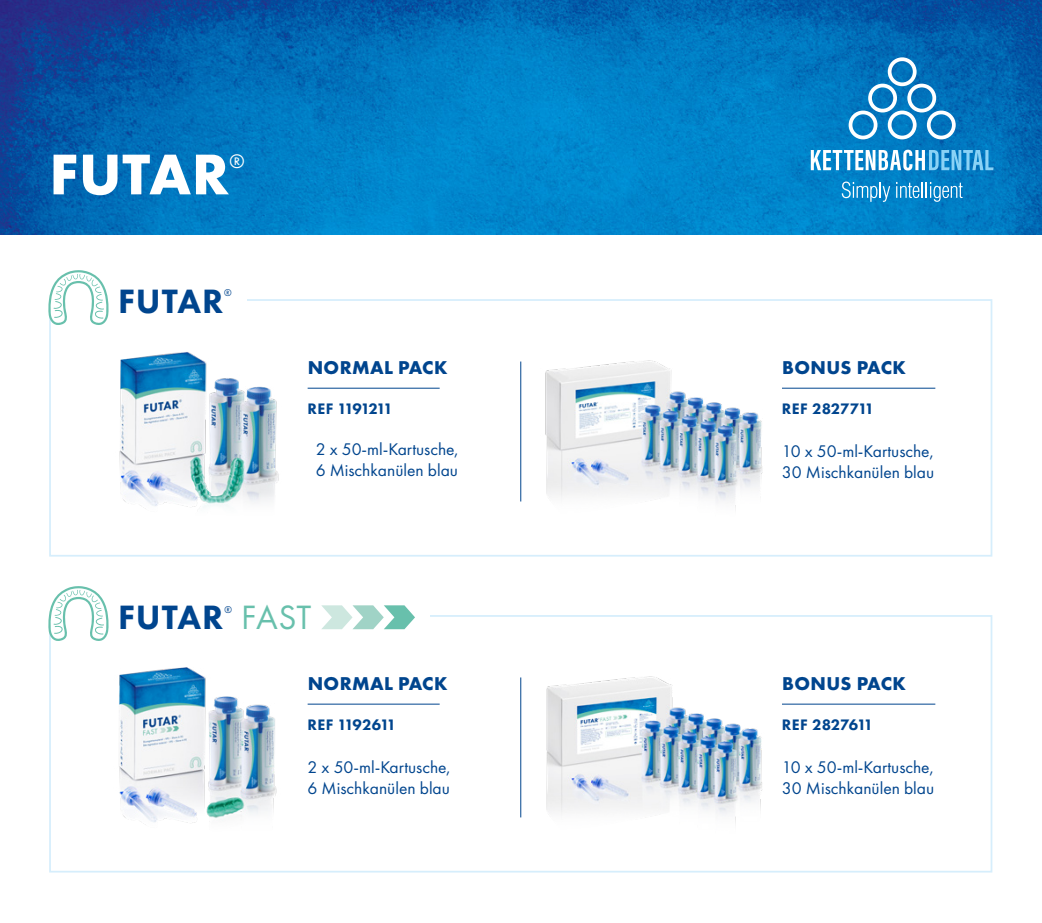
<style>
.page{position:relative;width:1042px;height:923px;background:#fff}
.page>*{position:absolute;margin:0;border:0;box-sizing:border-box;transform-origin:0 0}
.t1{font:700 59.5px "Futura PT";letter-spacing:.01em;color:#fff}
.t2{font:800 35px "Futura PT";letter-spacing:.03em;color:#00458e}
.t3{font:35px "Futura PT";color:#68c0ac}
.t4{font:20.47px "Futura PT";color:#fff}
.t5{font:700 19.25px "Futura PT";letter-spacing:.02em;color:#00458e}
.t6{font:17.5px/21px "Futura PT";color:#00458e}
.t7{font:800 15.75px "Futura PT";letter-spacing:-.02em;color:#00458e}
.t8{font:800 15.75px "Futura PT";letter-spacing:-.085em;color:#00458e}
.t9{font:800 15.75px "Futura PT";color:#00458e}
.t10{font:10.15px "Futura PT";color:#00458e}
</style>
<div class="page">
<img style="left:0;top:0;width:1042px;height:234px">
<svg style="left:811px;top:150px;width:182px;height:20px"></svg>
<svg style="left:842px;top:181px;width:48px;height:21px"></svg>
<svg style="left:896px;top:182px;width:66px;height:20px"></svg>
<svg style="left:848px;top:57px;width:107px;height:82px"></svg>
<div style="left:49px;top:299px;width:943px;height:257px;border:2px solid #d6eefc"></div>
<div style="left:49px;top:615px;width:943px;height:257px;border:2px solid #d6eefc"></div>
<hr style="left:520px;top:361px;width:1px;height:140px;background:#00458e">
<hr style="left:520px;top:677px;width:1px;height:140px;background:#00458e">
<img style="left:100px;top:352px;width:190px;height:205px">
<img style="left:100px;top:667px;width:190px;height:206px">
<img style="left:545px;top:360px;width:218px;height:149px">
<img style="left:546px;top:676px;width:216px;height:148px">
<hr style="left:308px;top:388px;width:132px;height:1px;background:#00458e">
<hr style="left:308px;top:704px;width:132px;height:1px;background:#00458e">
<hr style="left:782px;top:388px;width:153px;height:1px;background:#00458e">
<hr style="left:782px;top:704px;width:153px;height:1px;background:#00458e">
<div style="left:48px;top:286px;width:199px;height:26px;background:#fff"></div>
<div style="left:48px;top:602px;width:382px;height:27px;background:#fff"></div>
<svg style="left:321px;top:605px;width:94px;height:24px"></svg>
<svg style="left:48px;top:270px;width:61px;height:55px"></svg>
<svg style="left:48px;top:586px;width:61px;height:55px"></svg>
<h1 class="t1" style="left:49px;top:136px;width:181px">FUTAR</h1>
<p class="t4" style="left:229px;top:149px;width:17px">®</p>
<h2 class="t2" style="left:118px;top:279px;width:107px">FUTAR</h2>
<p class="t10" style="left:224px;top:286px;width:9px">®</p>
<p class="t5" style="left:308px;top:355px;width:141px">NORMAL PACK</p>
<p class="t8" style="left:308px;top:398px;width:87px">REF 1191211</p>
<p class="t6" style="left:316px;top:438px;width:144px">2 x 50-ml-Kartusche,<br>6 Mischkanülen blau</p>
<h2 class="t2" style="left:118px;top:595px;width:107px">FUTAR</h2>
<p class="t10" style="left:224px;top:603px;width:9px">®</p>
<h2 class="t3" style="left:241px;top:597px;width:72px">FAST</h2>
<p class="t5" style="left:308px;top:671px;width:141px">NORMAL PACK</p>
<p class="t7" style="left:308px;top:714px;width:90px">REF 1192611</p>
<p class="t6" style="left:308px;top:756px;width:144px">2 x 50-ml-Kartusche,<br>6 Mischkanülen blau</p>
<p class="t5" style="left:782px;top:355px;width:125px">BONUS PACK</p>
<p class="t9" style="left:782px;top:398px;width:94px">REF 2827711</p>
<p class="t6" style="left:782px;top:440px;width:154px">10 x 50-ml-Kartusche,<br>30 Mischkanülen blau</p>
<p class="t5" style="left:782px;top:671px;width:125px">BONUS PACK</p>
<p class="t7" style="left:782px;top:714px;width:93px">REF 2827611</p>
<p class="t6" style="left:782px;top:756px;width:154px">10 x 50-ml-Kartusche,<br>30 Mischkanülen blau</p>
</div>
